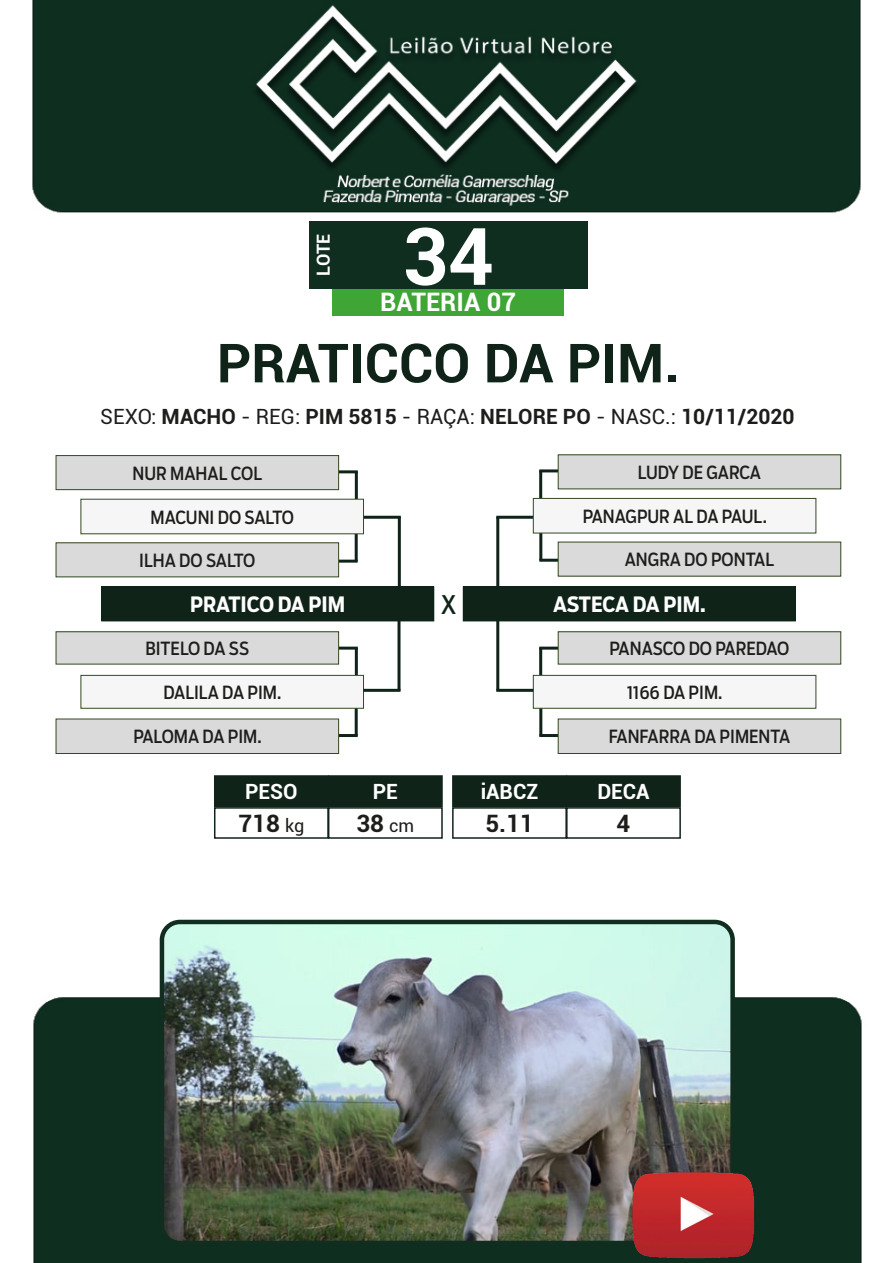
<style>
.page{position:relative;width:893px;height:1263px;background:#fff}
.page>*{position:absolute;margin:0;border:0;box-sizing:border-box;transform-origin:0 0}
.t1{font:700 79.5px "Roboto";color:#fff}
.t2{font:700 54px "Roboto";color:#0f2319}
.t3{font:700 25.5px "Roboto";color:#fff}
.t4{font:25.5px "Boomer Cond";color:#0f2319}
.t5{font:700 24px "Roboto";color:#1d1d1b}
.t6{font:700 21px "Roboto";color:#1d1d1b}
.t7{font:700 21px "Boomer Cond";letter-spacing:-.005em;color:#fff}
.t8{font:700 21px "Roboto";color:#fff}
.t9{font:18px "Boomer Cond";color:#1d1d1b}
.t10{font:700 18px "Roboto";color:#fff}
.s1{font-weight:400}
.s2{font-weight:400;font-size:18px}
</style>
<div class="page">
<img style="left:32px;top:0;width:830px;height:1263px">
<hr style="left:496px;top:517px;width:3px;height:70px;background:#0f2319">
<hr style="left:496px;top:516px;width:37px;height:3px;background:#0f2319">
<hr style="left:398px;top:517px;width:3px;height:70px;background:#0f2319">
<hr style="left:364px;top:516px;width:37px;height:3px;background:#0f2319">
<hr style="left:355px;top:648px;width:3px;height:27px;background:#0f2319">
<hr style="left:339px;top:647px;width:19px;height:3px;background:#0f2319">
<hr style="left:355px;top:708px;width:3px;height:28px;background:#0f2319">
<hr style="left:338px;top:734px;width:20px;height:3px;background:#0f2319">
<hr style="left:539px;top:648px;width:3px;height:27px;background:#0f2319">
<hr style="left:539px;top:647px;width:19px;height:3px;background:#0f2319">
<hr style="left:539px;top:708px;width:3px;height:28px;background:#0f2319">
<hr style="left:539px;top:734px;width:20px;height:3px;background:#0f2319">
<hr style="left:539px;top:471px;width:3px;height:27px;background:#0f2319">
<hr style="left:539px;top:469px;width:19px;height:3px;background:#0f2319">
<hr style="left:539px;top:533px;width:3px;height:27px;background:#0f2319">
<hr style="left:539px;top:559px;width:20px;height:3px;background:#0f2319">
<hr style="left:355px;top:534px;width:3px;height:27px;background:#0f2319">
<hr style="left:338px;top:560px;width:20px;height:3px;background:#0f2319">
<hr style="left:355px;top:472px;width:3px;height:27px;background:#0f2319">
<hr style="left:339px;top:470px;width:19px;height:3px;background:#0f2319">
<hr style="left:512px;top:567px;width:283px;height:1px;background:#fff">
<div style="left:558px;top:542px;width:283px;height:34px;background:#dadada"></div>
<div style="left:56px;top:543px;width:283px;height:34px;background:#dadada"></div>
<div style="left:56px;top:542px;width:283px;height:35px;border:1px solid #334823"></div>
<div style="left:56px;top:719px;width:283px;height:34px;background:#dadada"></div>
<div style="left:56px;top:719px;width:283px;height:35px;border:1px solid #334823"></div>
<div style="left:558px;top:719px;width:283px;height:34px;background:#dadada"></div>
<div style="left:558px;top:719px;width:283px;height:35px;border:1px solid #334823"></div>
<div style="left:533px;top:498px;width:283px;height:35px;background:#f6f6f6"></div>
<div style="left:533px;top:498px;width:283px;height:35px;border:1px solid #334823"></div>
<div style="left:81px;top:499px;width:282px;height:35px;background:#f6f6f6"></div>
<div style="left:81px;top:675px;width:282px;height:33px;background:#f6f6f6"></div>
<div style="left:81px;top:675px;width:283px;height:34px;border:1px solid #334823"></div>
<div style="left:533px;top:675px;width:283px;height:33px;background:#f6f6f6"></div>
<div style="left:533px;top:675px;width:283px;height:34px;border:1px solid #334823"></div>
<div style="left:558px;top:455px;width:283px;height:34px;background:#dadada"></div>
<div style="left:558px;top:454px;width:283px;height:35px;border:1px solid #334823"></div>
<div style="left:56px;top:456px;width:283px;height:34px;background:#dadada"></div>
<div style="left:56px;top:455px;width:283px;height:35px;border:1px solid #334823"></div>
<div style="left:56px;top:632px;width:283px;height:32px;background:#dadada"></div>
<div style="left:56px;top:631px;width:283px;height:33px;border:1px solid #334823"></div>
<div style="left:558px;top:632px;width:283px;height:32px;background:#dadada"></div>
<div style="left:558px;top:631px;width:283px;height:33px;border:1px solid #334823"></div>
<div style="left:434px;top:587px;width:28px;height:34px;background:#fff"></div>
<div style="left:102px;top:587px;width:332px;height:34px;background:#0f2319"></div>
<div style="left:101px;top:586px;width:333px;height:35px;border:1px solid #0e2318"></div>
<div style="left:463px;top:587px;width:332px;height:34px;background:#0f2319"></div>
<div style="left:463px;top:586px;width:333px;height:35px;border:1px solid #0e2318"></div>
<hr style="left:397px;top:620px;width:3px;height:70px;background:#0f2319">
<hr style="left:363px;top:689px;width:37px;height:3px;background:#0f2319">
<hr style="left:496px;top:620px;width:3px;height:70px;background:#0f2319">
<hr style="left:496px;top:689px;width:37px;height:3px;background:#0f2319">
<div style="left:332px;top:287px;width:232px;height:29px;background:#3fa535"></div>
<div style="left:309px;top:221px;width:278px;height:68px;background:#0f2e1f"></div>
<img style="left:162px;top:922px;width:571px;height:321px">
<div style="left:160px;top:920px;width:575px;height:325px;border:4px solid #112d1f;border-radius:18px"></div>
<img style="left:631px;top:1170px;width:126px;height:90px">
<div style="left:215px;top:776px;width:113px;height:30px;background:#0f2319"></div>
<div style="left:214px;top:775px;width:115px;height:32px;border:2px solid #10231a"></div>
<div style="left:214px;top:807px;width:115px;height:32px;border:2px solid #10231a"></div>
<div style="left:329px;top:776px;width:113px;height:30px;background:#0f2319"></div>
<div style="left:328px;top:775px;width:115px;height:32px;border:2px solid #10231a"></div>
<div style="left:328px;top:807px;width:115px;height:32px;border:2px solid #10231a"></div>
<div style="left:453px;top:776px;width:113px;height:30px;background:#0f2319"></div>
<div style="left:452px;top:775px;width:115px;height:32px;border:2px solid #10231a"></div>
<div style="left:452px;top:807px;width:115px;height:32px;border:2px solid #10231a"></div>
<div style="left:567px;top:776px;width:113px;height:30px;background:#0f2319"></div>
<div style="left:566px;top:775px;width:115px;height:32px;border:2px solid #10231a"></div>
<div style="left:566px;top:807px;width:115px;height:32px;border:2px solid #10231a"></div>
<p class="t10" style="left:311px;top:276px;width:44px;rotate:-90deg">LOTE</p>
<p class="t1" style="left:402px;top:200px;width:93px">34</p>
<p class="t3" style="left:380px;top:284px;width:137px">BATERIA 07</p>
<p class="t2" style="left:217px;top:325px;width:464px">PRATICCO DA PIM.</p>
<p class="t6" style="left:100px;top:402px;width:696px"><span class="s1">SEXO:</span> MACHO <span class="s1">- REG:</span> PIM 5815 <span class="s1">- RAÇA:</span> NELORE PO <span class="s1">- NASC.:</span> 10/11/2020</p>
<p class="t9" style="left:133px;top:463px;width:131px">NUR MAHAL COL</p>
<p class="t9" style="left:638px;top:462px;width:125px">LUDY DE GARCA</p>
<p class="t9" style="left:151px;top:506px;width:145px">MACUNI DO SALTO</p>
<p class="t9" style="left:583px;top:506px;width:186px">PANAGPUR AL DA PAUL.</p>
<p class="t9" style="left:139px;top:550px;width:118px">ILHA DO SALTO</p>
<p class="t9" style="left:625px;top:549px;width:151px">ANGRA DO PONTAL</p>
<p class="t7" style="left:190px;top:592px;width:157px">PRATICO DA PIM</p>
<p class="t4" style="left:441px;top:590px;width:17px">X</p>
<p class="t7" style="left:553px;top:592px;width:154px">ASTECA DA PIM.</p>
<p class="t9" style="left:145px;top:638px;width:105px">BITELO DA SS</p>
<p class="t9" style="left:609px;top:638px;width:181px">PANASCO DO PAREDAO</p>
<p class="t9" style="left:163px;top:682px;width:119px">DALILA DA PIM.</p>
<p class="t9" style="left:627px;top:682px;width:97px">1166 DA PIM.</p>
<p class="t9" style="left:133px;top:726px;width:130px">PALOMA DA PIM.</p>
<p class="t9" style="left:609px;top:726px;width:183px">FANFARRA DA PIMENTA</p>
<p class="t8" style="left:245px;top:777px;width:54px">PESO</p>
<p class="t5" style="left:238px;top:806px;width:67px">718 <span class="s2">kg</span></p>
<p class="t8" style="left:373px;top:777px;width:27px">PE</p>
<p class="t5" style="left:356px;top:806px;width:59px">38 <span class="s2">cm</span></p>
<p class="t8" style="left:481px;top:777px;width:59px">iABCZ</p>
<p class="t5" style="left:485px;top:806px;width:50px">5.11</p>
<p class="t8" style="left:597px;top:777px;width:54px">DECA</p>
<p class="t5" style="left:617px;top:806px;width:15px">4</p>
</div>
